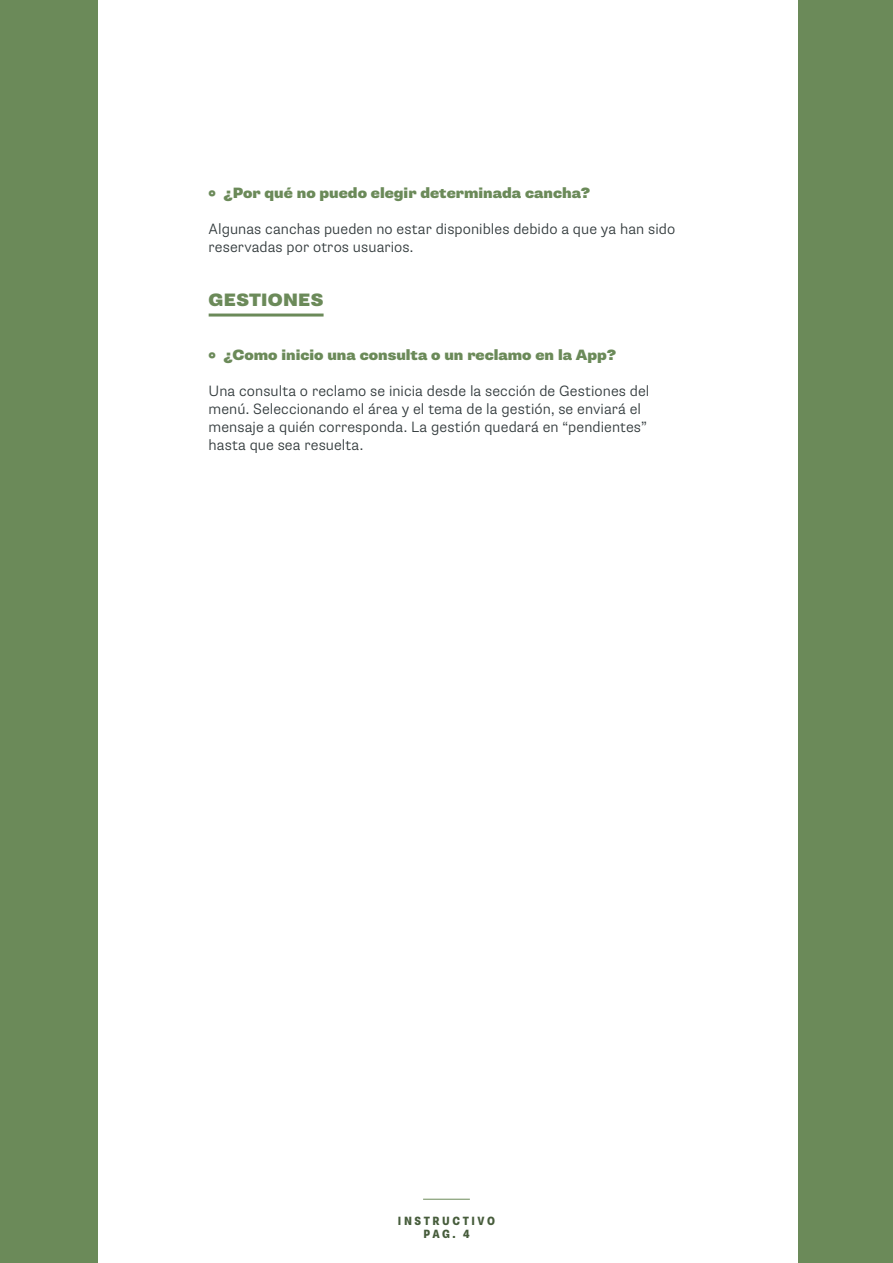
<style>
.page{position:relative;width:893px;height:1263px;background:#fff}
.page>*{position:absolute;margin:0;border:0;box-sizing:border-box;transform-origin:0 0}
.t1{font:900 18px "Supria Sans";letter-spacing:.015em;color:#6b8a59}
.t2{font:300 15px/18px "Supria Sans";letter-spacing:.005em;color:#31393b}
.t3{font:900 15px "Supria Sans";color:#6b8a59}
.t4{font:800 condensed 12px/12.9px "Supria Sans";letter-spacing:.215em;color:#465c3b;text-align:center}
</style>
<div class="page">
<div style="left:0;top:0;width:98px;height:1263px;background:#6b8a59"></div>
<div style="left:798px;top:0;width:95px;height:1263px;background:#6b8a59"></div>
<hr style="left:423px;top:1199px;width:47px;height:1px;background:#6b8a59">
<hr style="left:209px;top:314px;width:115px;height:3px;background:#6b8a59">
<p class="t3" style="left:209px;top:183px;width:383px">° ¿Por qué no puedo elegir determinada cancha?</p>
<p class="t2" style="left:209px;top:220px;width:468px">Algunas canchas pueden no estar disponibles debido a que ya han sido reservadas por otros usuarios.</p>
<p class="t1" style="left:209px;top:289px;width:116px">GESTIONES</p>
<p class="t3" style="left:209px;top:345px;width:409px">° ¿Como inicio una consulta o un reclamo en la App?</p>
<p class="t2" style="left:209px;top:382px;width:442px">Una consulta o reclamo se inicia desde la sección de Gestiones del menú. Seleccionando el área y el tema de la gestión, se enviará el mensaje a quién corresponda. La gestión quedará en “pendientes” hasta que sea resuelta.</p>
<p class="t4" style="left:398px;top:1215px;width:99px">INSTRUCTIVO<br>PAG. 4</p>
</div>
